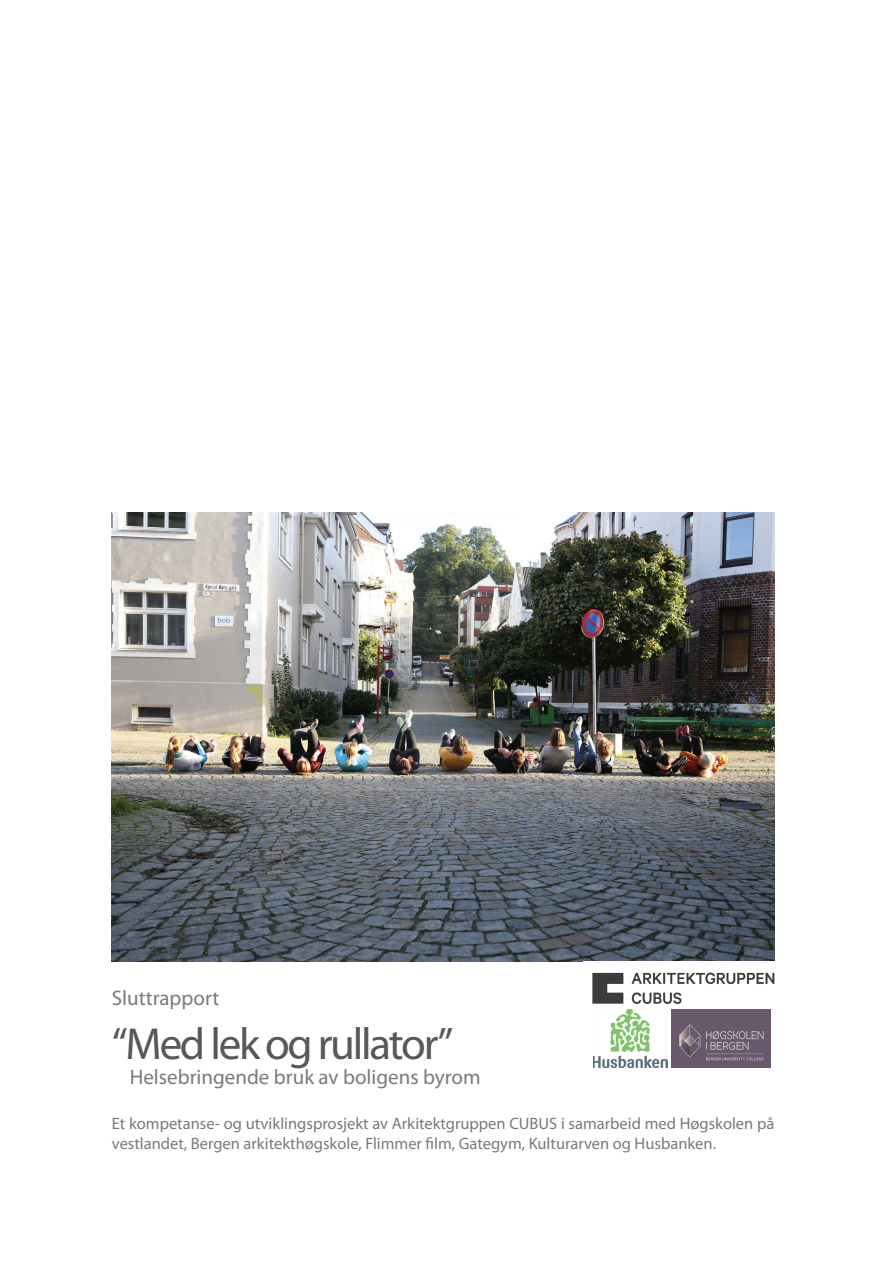
<style>
.page{position:relative;width:893px;height:1263px;background:#fff}
.page>*{position:absolute;margin:0;border:0;box-sizing:border-box;transform-origin:0 0}
.t1{font:45px "Myriad Pro";letter-spacing:-.05em;color:#57585a}
.t2{font:21px "Myriad Pro";color:#787a7d}
.t3{font:16.5px/19.8px "Myriad Pro";color:#787a7d}
</style>
<div class="page">
<img style="left:112px;top:512px;width:663px;height:449px">
<img style="left:592px;top:972px;width:182px;height:38px">
<img style="left:671px;top:1010px;width:100px;height:57px">
<img style="left:594px;top:1010px;width:74px;height:57px">
<p class="t2" style="left:112px;top:985px;width:109px">Sluttrapport</p>
<h1 class="t1" style="left:112px;top:1016px;width:343px">“Med lek og rullator”</h1>
<p class="t2" style="left:130px;top:1064px;width:352px">Helsebringende bruk av boligens byrom</p>
<p class="t3" style="left:112px;top:1114px;width:664px">Et kompetanse- og utviklingsprosjekt av Arkitektgruppen CUBUS i samarbeid med Høgskolen på vestlandet, Bergen arkitekthøgskole, Flimmer film, Gategym, Kulturarven og Husbanken.</p>
</div>
